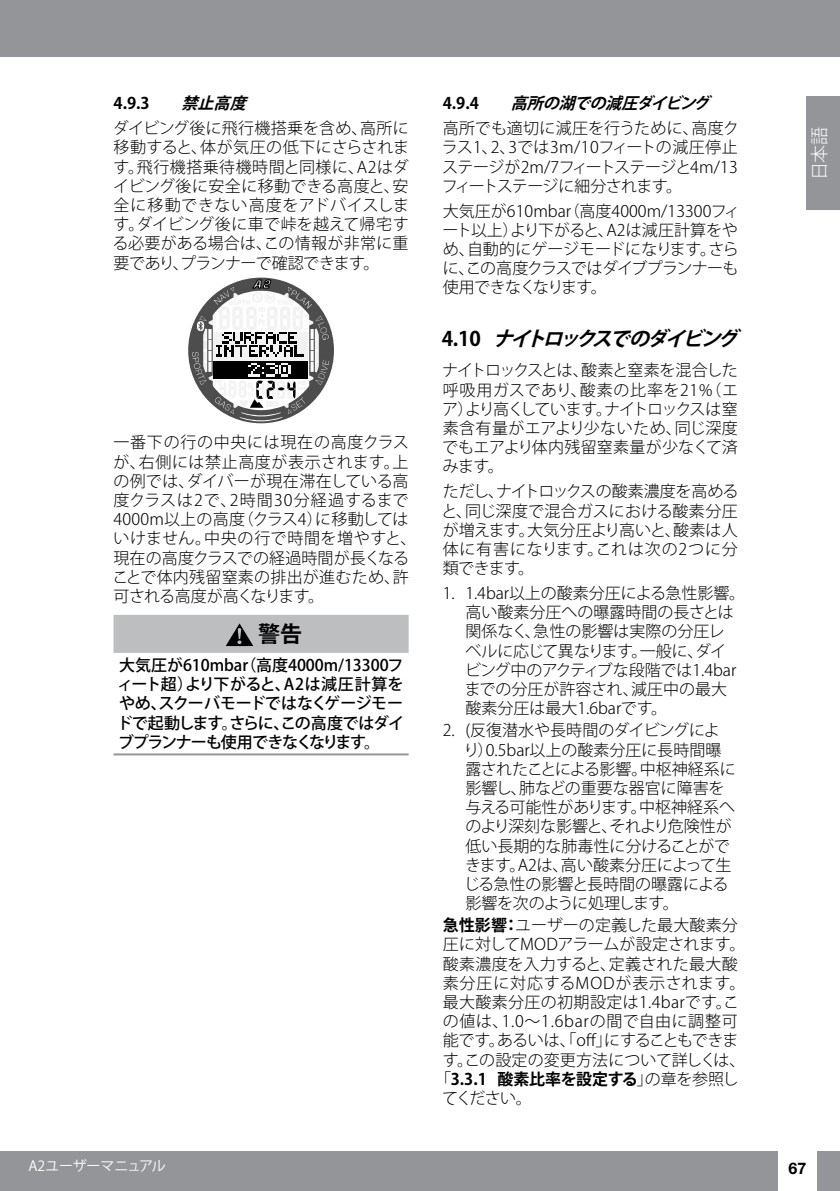
<style>
.page{position:relative;width:840px;height:1191px;background:#fff}
.page>*{position:absolute;margin:0;border:0;box-sizing:border-box;transform-origin:0 0}
.t1{font:700 22px "Koz Go Pro";color:#000}
.t2{font:italic 700 20px "Koz Go Pro";color:#000}
.t3{font:300 18px "Koz Go Pro";color:#fff}
.t4{font:300 16px/19.2px "Koz Go Pro";color:#000;text-align:justify}
.t5{font:500 16px/19.2px "Koz Go Pro";letter-spacing:-.07em;color:#000;text-align:justify}
.t6{font:300 16px "Koz Go Pro";letter-spacing:.02em;color:#000}
.t7{font:700 16px "Koz Go Pro";letter-spacing:-.015em;color:#000}
.t8{font:300 16px "Koz Go Pro";letter-spacing:.045em;color:#000}
.t9{font:300 16px "Koz Go Pro";letter-spacing:-.045em;color:#000}
.t10{font:300 16px "Koz Go Pro";letter-spacing:.055em;color:#000}
.t11{font:italic 700 16px "Koz Go Pro";color:#000}
.t12{font:700 16px "Helvetica Neue LT Std";color:#000}
.t13{font:14px "Koz Go Pro";letter-spacing:-.015em;color:#fff}
.s1{font-style:normal}
.s2{font-weight:700}
.s3{font-weight:300}
</style>
<div class="page">
<div style="left:0;top:0;width:839px;height:57px;background:#939598"></div>
<div style="left:0;top:1151px;width:777px;height:40px;background:#939598"></div>
<div style="left:816px;top:1151px;width:23px;height:40px;background:#939598"></div>
<div style="left:805px;top:96px;width:34px;height:114px;background:#939598"></div>
<div style="left:113px;top:615px;width:295px;height:38px;background:#bcbec0"></div>
<hr style="left:113px;top:753px;width:295px;height:2px;background:#939598">
<svg style="left:188px;top:278px;width:146px;height:145px"></svg>
<svg style="left:226px;top:623px;width:27px;height:23px"></svg>
<p class="t7" style="left:113px;top:93px;width:38px">4.9.3</p>
<p class="t11" style="left:181px;top:93px;width:72px">禁止高度</p>
<p class="t4" style="left:112px;top:119px;width:298px">ダイビング後に飛行機搭乗を含め、高所に移動すると、体が気圧の低下にさらされます。飛行機搭乗待機時間と同様に、A2はダイビング後に安全に移動できる高度と、安全に移動できない高度をアドバイスします。ダイビング後に車で峠を越えて帰宅する必要がある場合は、この情報が非常に重要であり、プランナーで確認できます。</p>
<p class="t4" style="left:112px;top:433px;width:305px;text-align:left">一番下の行の中央には現在の高度クラスが、右側には禁止高度が表示されます。上の例では、ダイバーが現在滞在している高度クラスは2で、2時間30分経過するまで<br>4000m以上の高度（クラス4）に移動してはいけません。中央の行で時間を増やすと、現在の高度クラスでの経過時間が長くなることで体内残留窒素の排出が進むため、許可される高度が高くなります。</p>
<h1 class="t1" style="left:258px;top:620px;width:45px">警告</h1>
<p class="t5" style="left:117px;top:656px;width:288px">大気圧が610mbar（高度4000m/13300フィート超）より下がると、A2は減圧計算をやめ、スクーバモードではなくゲージモードで起動します。さらに、この高度ではダイブプランナーも使用できなくなります。</p>
<p class="t13" style="left:28px;top:1156px;width:139px">A2ユーザーマニュアル</p>
<p class="t7" style="left:442px;top:93px;width:38px">4.9.4</p>
<p class="t11" style="left:510px;top:93px;width:206px">高所の湖での減圧ダイビング</p>
<p class="t4" style="left:441px;top:119px;width:298px">高所でも適切に減圧を行うために、高度クラス1、2、3では3m/10フィートの減圧停止ステージが2m/7フィートステージと4m/13フィートステージに細分されます。</p>
<p class="t4" style="left:442px;top:201px;width:298px">大気圧が610mbar（高度4000m/13300フィート以上）より下がると、A2は減圧計算をやめ、自動的にゲージモードになります。さらに、この高度クラスではダイブプランナーも使用できなくなります。</p>
<p class="t2" style="left:441px;top:326px;width:305px"><span class="s1">4 . 1 0</span> ナイトロックスでのダイビング</p>
<p class="t4" style="left:442px;top:361px;width:297px">ナイトロックスとは、酸素と窒素を混合した呼吸用ガスであり、酸素の比率を21%（エア）より高くしています。ナイトロックスは窒素含有量がエアより少ないため、同じ深度でもエアより体内残留窒素量が少なくて済みます。</p>
<p class="t4" style="left:441px;top:482px;width:298px">ただし、ナイトロックスの酸素濃度を高めると、同じ深度で混合ガスにおける酸素分圧が増えます。大気分圧より高いと、酸素は人体に有害になります。これは次の2つに分類できます。</p>
<p class="t4" style="left:464px;top:583px;width:282px;text-align:left;text-indent:-22px">1. 1.4bar以上の酸素分圧による急性影響。高い酸素分圧への曝露時間の長さとは関係なく、急性の影響は実際の分圧レ<br>ベルに応じて異なります。一般に、ダイビング中のアクティブな段階では1.4barまでの分圧が許容され、減圧中の最大酸素分圧は最大1.6barです。</p>
<p class="t4" style="left:463px;top:721px;width:273px;text-align:left;text-indent:-21px">2. (反復潜水や長時間のダイビングにより）0.5bar以上の酸素分圧に長時間曝露されたことによる影響。中枢神経系に影響し、肺などの重要な器官に障害を与える可能性があります。中枢神経系へのより深刻な影響と、それより危険性が低い長期的な肺毒性に分けることができます。A2は、高い酸素分圧によって生じる急性の影響と長時間の曝露による影響を次のように処理します。</p>
<p class="t4" style="left:442px;top:916px;width:296px"><span class="s2">急性影響：</span>ユーザーの定義した最大酸素分</p>
<p class="t4" style="left:442px;top:935px;width:304px">圧に対してMODアラームが設定されます。</p>
<p class="t6" style="left:442px;top:953px;width:296px">酸素濃度を入力すると、定義された最大酸</p>
<p class="t10" style="left:442px;top:972px;width:304px">素分圧に対応するMODが表示されます。</p>
<p class="t6" style="left:442px;top:991px;width:298px">最大酸素分圧の初期設定は1.4barです。こ</p>
<p class="t8" style="left:442px;top:1011px;width:296px">の値は、1.0～1.6barの間で自由に調整可</p>
<p class="t9" style="left:442px;top:1030px;width:297px">能です。あるいは、「off」にすることもできま</p>
<p class="t4" style="left:442px;top:1050px;width:304px">す。この設定の変更方法について詳しくは、</p>
<p class="t7" style="left:435px;top:1068px;width:305px"><span class="s3">「</span>3.3.1 酸素比率を設定する<span class="s3">」の章を参照し</span></p>
<p class="t4" style="left:442px;top:1088px;width:91px">てください。</p>
<p class="t3" style="left:807px;top:180px;width:55px;rotate:-90deg">日本語</p>
<p class="t12" style="left:788px;top:1158px;width:19px">67</p>
</div>
